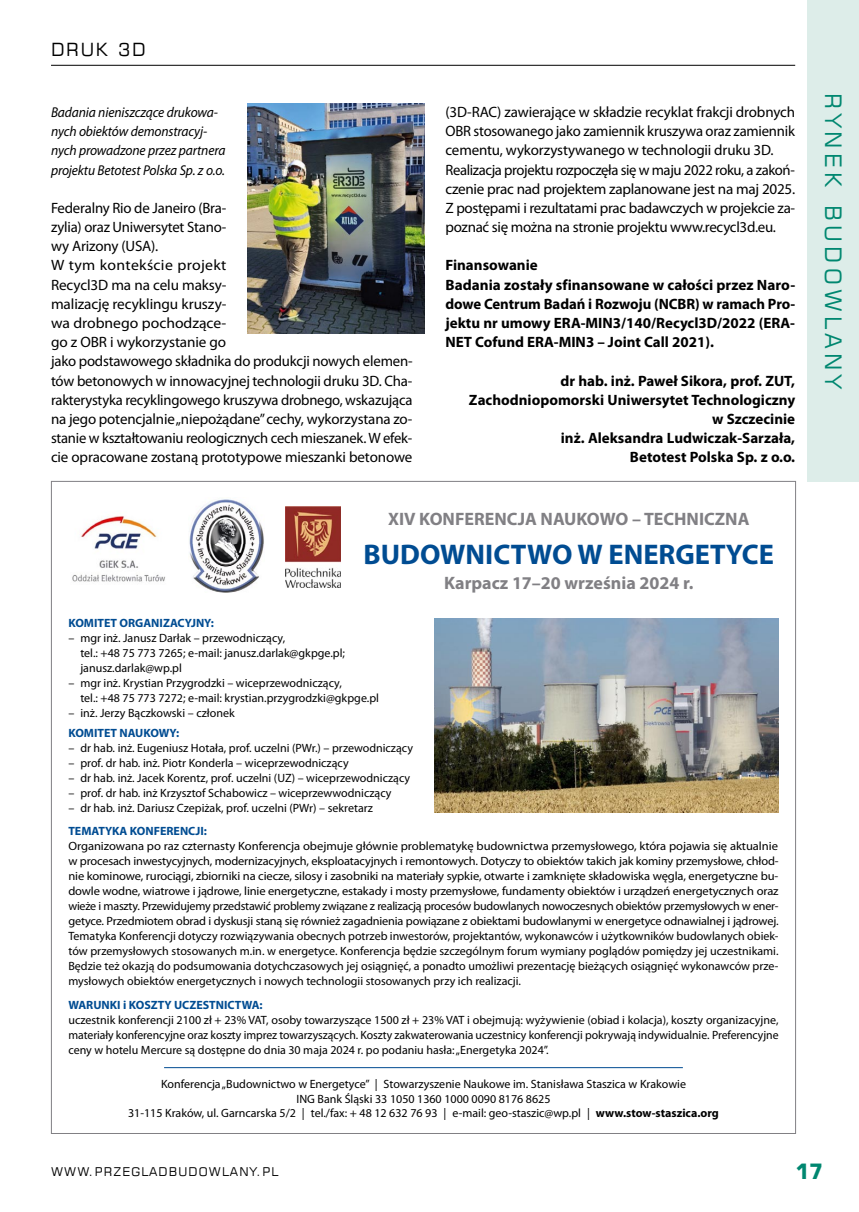
<style>
.page{position:relative;width:859px;height:1212px;background:#fff}
.page>*{position:absolute;margin:0;border:0;box-sizing:border-box;transform-origin:0 0}
.t1{font:700 28.5px "Myriad Pro";color:#004c92}
.t2{font:22.5px "Square 721 EU";color:#008770}
.t3{font:700 21px "Square 721 EU";color:#008770;scale:.95 1}
.t4{font:700 18px "Myriad Pro";color:#818084}
.t5{font:18px "Square 721 EU";color:#000}
.t6{font:15px/19.2px "Myriad Pro";letter-spacing:-.015em;color:#000}
.t7{font:700 15px/19.2px "Myriad Pro";color:#000}
.t8{font:italic 14.25px/19.2px "Myriad Pro";letter-spacing:-.01em;color:#000;scale:.95 1}
.t9{font:12px/15px "Myriad Pro";color:#000;text-align:justify;scale:1.05 1}
.t10{font:12px/15px "Myriad Pro";color:#000}
.t11{font:700 12px "Myriad Pro";color:#004c92}
.t12{font:12px "Square 721 EU";letter-spacing:.1em;color:#000}
.s1{font-weight:700}
</style>
<div class="page">
<hr style="left:51px;top:65px;width:744px;height:1px;background:#000">
<div style="left:808px;top:0;width:51px;height:481px;background:#ddede9"></div>
<img style="left:248px;top:103px;width:176px;height:230px">
<img style="left:285px;top:507px;width:56px;height:80px">
<img style="left:189px;top:499px;width:75px;height:93px">
<img style="left:72px;top:516px;width:93px;height:66px">
<img style="left:434px;top:618px;width:344px;height:194px">
<hr style="left:164px;top:1067px;width:519px;height:1px;background:#004c92">
<h3 class="t5" style="left:51px;top:38px;width:94px">DRUK 3D</h3>
<p class="t8" style="left:51px;top:102px;width:185px">Badania nieniszczące drukowa&shy;nych obiektów demonstracyj&shy;nych prowadzone przez partnera projektu Betotest Polska Sp. z o.o.</p>
<p class="t6" style="left:445px;top:102px;width:351px">(3D-RAC) zawierające w składzie recyklat frakcji drobnych OBR stosowanego jako zamiennik kruszywa oraz zamiennik cementu, wykorzystywanego w technologii druku 3D.<br>Realizacja projektu rozpoczęła się w maju 2022 roku, a zakoń&shy;czenie prac nad projektem zaplanowane jest na maj 2025.<br>Z postępami i rezultatami prac badawczych w projekcie za&shy;poznać się można na stronie projektu www.recycl3d.eu.</p>
<p class="t7" style="left:445px;top:255px;width:351px">Finansowanie<br>Badania zostały sfinansowane w całości przez Naro&shy;dowe Centrum Badań i Rozwoju (NCBR) w ramach Pro&shy;jektu nr umowy ERA-MIN3/140/Recycl3D/2022 (ERA-NET Cofund ERA-MIN3 – Joint Call 2021).</p>
<p class="t7" style="left:469px;top:370px;width:328px;text-align:right">dr hab. inż. Paweł Sikora, prof. ZUT,<br>Zachodniopomorski Uniwersytet Technologiczny w Szczecinie<br>inż. Aleksandra Ludwiczak-Sarzała,<br>Betotest Polska Sp. z o.o.</p>
<p class="t6" style="left:51px;top:198px;width:363px">Federalny Rio de Janeiro (Bra-<br>zylia) oraz Uniwersytet Stano-<br>wy Arizony (USA).<br>W tym kontekście projekt<br>Recycl3D ma na celu maksy-<br>malizację recyklingu kruszy-<br>wa drobnego pochodzące-<br>go z OBR i wykorzystanie go<br>jako podstawowego składnika do produkcji nowych elemen&shy;tów betonowych w innowacyjnej technologii druku 3D. Cha&shy;rakterystyka recyklingowego kruszywa drobnego, wskazująca na jego potencjalnie „niepożądane” cechy, wykorzystana zo&shy;stanie w kształtowaniu reologicznych cech mieszanek. W efek&shy;cie opracowane zostaną prototypowe mieszanki betonowe</p>
<h3 class="t4" style="left:388px;top:507px;width:363px">XIV KONFERENCJA NAUKOWO – TECHNICZNA</h3>
<h1 class="t1" style="left:364px;top:535px;width:412px">BUDOWNICTWO W ENERGETYCE</h1>
<h3 class="t4" style="left:444px;top:571px;width:251px">Karpacz 17–20 września 2024 r.</h3>
<p class="t11" style="left:68px;top:615px;width:147px">KOMITET ORGANIZACYJNY:</p>
<p class="t10" style="left:80px;top:630px;width:266px;text-indent:-12px">– mgr inż. Janusz Darłak – przewodniczący,<br>tel.: +48 75 773 7265; e-mail: janusz.darlak@gkpge.pl; janusz.darlak@wp.pl</p>
<p class="t10" style="left:80px;top:675px;width:300px;text-indent:-12px">– mgr inż. Krystian Przygrodzki – wiceprzewodniczący,<br>tel.: +48 75 773 7272; e-mail: krystian.przygrodzki@gkpge.pl</p>
<p class="t10" style="left:68px;top:705px;width:168px">– inż. Jerzy Bączkowski – członek</p>
<p class="t11" style="left:68px;top:725px;width:112px">KOMITET NAUKOWY:</p>
<p class="t10" style="left:68px;top:740px;width:346px">– dr hab. inż. Eugeniusz Hotała, prof. uczelni (PWr.) – przewodniczący</p>
<p class="t10" style="left:68px;top:755px;width:282px">– prof. dr hab. inż. Piotr Konderla – wiceprzewodniczący</p>
<p class="t10" style="left:68px;top:770px;width:343px">– dr hab. inż. Jacek Korentz, prof. uczelni (UZ) – wiceprzewodniczący</p>
<p class="t10" style="left:68px;top:785px;width:325px">– prof. dr hab. inż Krzysztof Schabowicz – wiceprzewwodniczący</p>
<p class="t10" style="left:68px;top:800px;width:306px">– dr hab. inż. Dariusz Czepiżak, prof. uczelni (PWr) – sekretarz</p>
<p class="t11" style="left:68px;top:823px;width:140px">TEMATYKA KONFERENCJI:</p>
<p class="t9" style="left:68px;top:839px;width:678px">Organizowana po raz czternasty Konferencja obejmuje głównie problematykę budownictwa przemysłowego, która pojawia się aktualnie w procesach inwestycyjnych, modernizacyjnych, eksploatacyjnych i remontowych. Dotyczy to obiektów takich jak kominy przemysłowe, chłod&shy;nie kominowe, rurociągi, zbiorniki na ciecze, silosy i zasobniki na materiały sypkie, otwarte i zamknięte składowiska węgla, energetyczne bu&shy;dowle wodne, wiatrowe i jądrowe, linie energetyczne, estakady i mosty przemysłowe, fundamenty obiektów i urządzeń energetycznych oraz wieże i maszty. Przewidujemy przedstawić problemy związane z realizacją procesów budowlanych nowoczesnych obiektów przemysłowych w ener&shy;getyce. Przedmiotem obrad i dyskusji staną się również zagadnienia powiązane z obiektami budowlanymi w energetyce odnawialnej i jądrowej.<br>Tematyka Konferencji dotyczy rozwiązywania obecnych potrzeb inwestorów, projektantów, wykonawców i użytkowników budowlanych obiek&shy;tów przemysłowych stosowanych m.in. w energetyce. Konferencja będzie szczególnym forum wymiany poglądów pomiędzy jej uczestnikami.<br>Będzie też okazją do podsumowania dotychczasowych jej osiągnięć, a ponadto umożliwi prezentację bieżących osiągnięć wykonawców prze&shy;mysłowych obiektów energetycznych i nowych technologii stosowanych przy ich realizacji.</p>
<p class="t11" style="left:68px;top:997px;width:196px">WARUNKI i KOSZTY UCZESTNICTWA:</p>
<p class="t10" style="left:68px;top:1012px;width:712px;text-align:justify">uczestnik konferencji 2100 zł + 23% VAT, osoby towarzyszące 1500 zł + 23% VAT i obejmują: wyżywienie (obiad i kolacja), koszty organizacyjne, materiały konferencyjne oraz koszty imprez towarzyszących. Koszty zakwaterowania uczestnicy konferencji pokrywają indywidualnie. Preferencyjne ceny w hotelu Mercure są dostępne do dnia 30 maja 2024 r. po podaniu hasła: „Energetyka 2024”.</p>
<p class="t10" style="left:128px;top:1077px;width:592px;line-height:14.4px;text-align:center">Konferencja „Budownictwo w Energetyce” | Stowarzyszenie Naukowe im. Stanisława Staszica w Krakowie<br>ING Bank Śląski 33 1050 1360 1000 0090 8176 8625<br>31-115 Kraków, ul. Garncarska 5/2 | tel./fax: + 48 12 632 76 93 | e-mail: geo-staszic@wp.pl | <span class="s1">www.stow-staszica.org</span></p>
<h2 class="t2" style="left:847px;top:93px;width:295px;rotate:90deg">RYNEK BUDOWLANY</h2>
<p class="t12" style="left:51px;top:1164px;width:229px">WWW.PRZEGLADBUDOWLANY.PL</p>
<h3 class="t3" style="left:795px;top:1158px;width:31px">17</h3>
</div>
